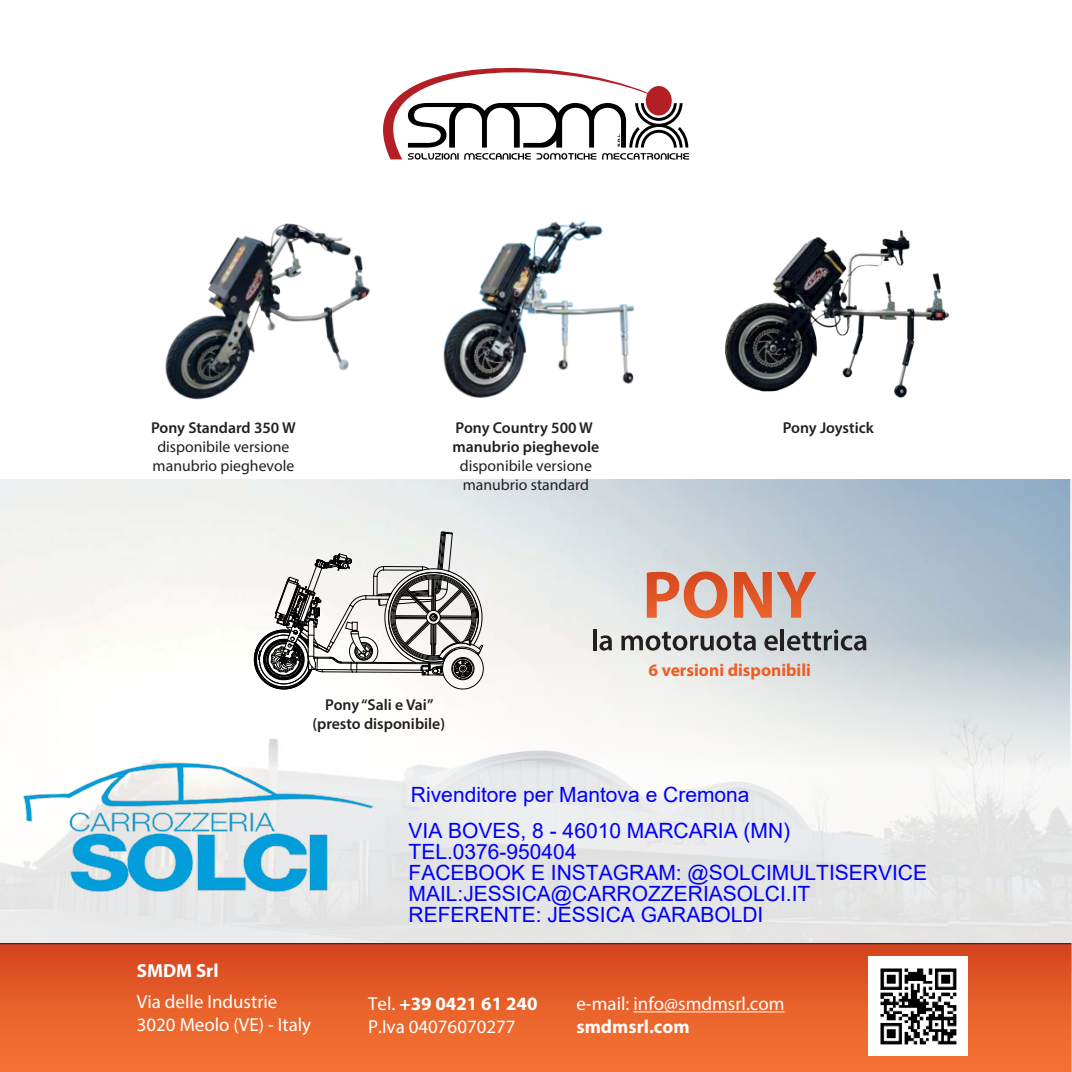
<style>
.page{position:relative;width:1072px;height:1072px;background:#fff}
.page>*{position:absolute;margin:0;border:0;box-sizing:border-box;transform-origin:0 0}
.t1{font:21px/21px "Arial";color:#00f}
.t2{font:18.9px/22.8px "Myriad Pro";color:#fff}
.t3{font:700 18.9px "Myriad Pro";color:#fff}
.t4{font:700 17.5px "Myriad Pro";color:#ed5e26}
.t5{font:600 15.75px/18.9px "Myriad Pro";color:#231f20}
.t6{font:15.75px/18.9px "Myriad Pro";color:#231f20}
.s1{font-weight:700}
</style>
<div class="page">
<img style="left:0;top:480px;width:1071px;height:463px">
<img style="left:0;top:944px;width:1071px;height:127px">
<hr style="left:633px;top:1011px;width:151px;height:1px;background:#fff">
<svg style="left:383px;top:67px;width:306px;height:93px"></svg>
<hr style="left:0;top:943px;width:1071px;height:1px;background:#231f20">
<svg style="left:253px;top:531px;width:231px;height:159px"></svg>
<img style="left:443px;top:221px;width:191px;height:177px">
<img style="left:725px;top:230px;width:225px;height:168px">
<img style="left:165px;top:223px;width:205px;height:177px">
<img style="left:868px;top:956px;width:99px;height:99px">
<img style="left:646px;top:571px;width:33px;height:47px">
<img style="left:683px;top:571px;width:44px;height:47px">
<img style="left:734px;top:572px;width:38px;height:46px">
<img style="left:776px;top:572px;width:40px;height:46px">
<hr style="left:593px;top:629px;width:3px;height:21px;background:#231f20">
<svg style="left:599px;top:635px;width:13px;height:15px"></svg>
<svg style="left:621px;top:631px;width:135px;height:19px;background:#969697"></svg>
<svg style="left:764px;top:635px;width:13px;height:15px"></svg>
<hr style="left:780px;top:629px;width:4px;height:21px;background:#231f20">
<svg style="left:787px;top:629px;width:79px;height:21px;background:#8b8f92"></svg>
<img style="left:22px;top:761px;width:352px;height:132px">
<p class="t5" style="left:151px;top:419px;width:146px">Pony Standard 350 W</p>
<p class="t6" style="left:153px;top:437px;width:143px;text-align:center">disponibile versione manubrio pieghevole</p>
<p class="t5" style="left:452px;top:419px;width:148px">Pony Country 500 W manubrio pieghevole</p>
<p class="t6" style="left:460px;top:456px;width:134px">disponibile versione manubrio standard</p>
<p class="t5" style="left:782px;top:419px;width:92px">Pony Joystick</p>
<p class="t5" style="left:312px;top:696px;width:134px;text-align:center">Pony “Sali e Vai” (presto disponibile)</p>
<p class="t4" style="left:648px;top:661px;width:164px">6 versioni disponibili</p>
<p class="t1" style="left:408px;top:776px;width:383px;line-height:35.9px">Rivenditore per Mantova e Cremona<br>VIA BOVES, 8 - 46010 MARCARIA (MN)</p>
<p class="t1" style="left:408px;top:840px;width:520px">TEL.0376-950404<br>FACEBOOK E INSTAGRAM: @SOLCIMULTISERVICE<br>MAIL:JESSICA@CARROZZERIASOLCI.IT<br>REFERENTE: JESSICA GARABOLDI</p>
<p class="t3" style="left:137px;top:960px;width:83px">SMDM Srl</p>
<p class="t2" style="left:137px;top:990px;width:176px">Via delle Industrie<br>3020 Meolo (VE) - Italy</p>
<p class="t2" style="left:368px;top:992px;width:171px">Tel. <span class="s1">+39 0421 61 240<br></span>P.Iva 04076070277</p>
<p class="t2" style="left:576px;top:992px;width:209px">e-mail: info@smdmsrl.com</p>
<p class="t3" style="left:576px;top:1016px;width:115px">smdmsrl.com</p>
</div>
